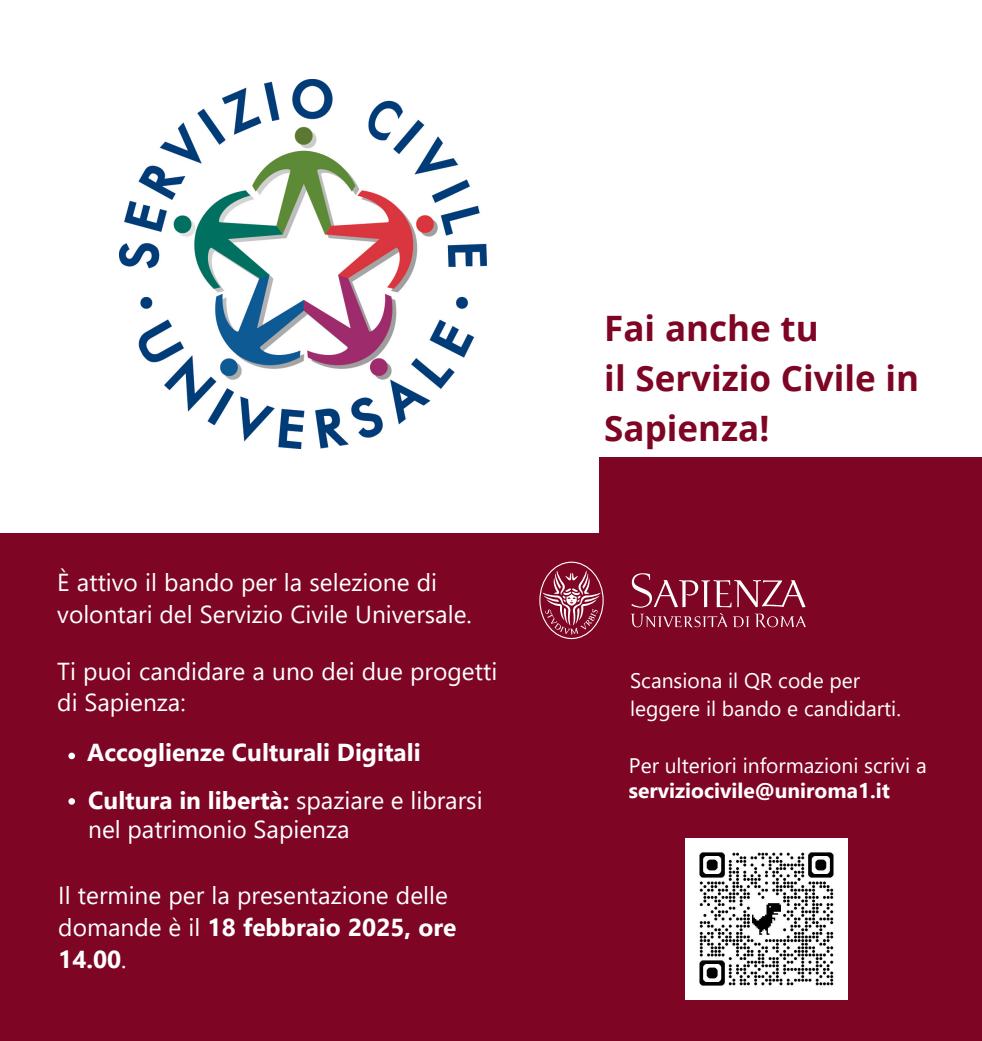
<style>
.page{position:relative;width:982px;height:1041px;background:#fff}
.page>*{position:absolute;margin:0;border:0;box-sizing:border-box;transform-origin:0 0}
.t1{font:700 35px/49.9px "Open Sans";color:#7e0524}
.t2{font:24.5px/31.7px "Segoe UI";color:#fff}
.t3{font:700 24.5px/47.9px "Segoe UI";color:#fff}
.t4{font:21px/28.3px "Segoe UI";color:#fff}
.t5{font:700 21px "Segoe UI";color:#fff}
.s1{font-weight:400}
.s2{font-weight:700}
</style>
<div class="page">
<div style="left:0;top:533px;width:982px;height:508px;background:#7e0524"></div>
<div style="left:600px;top:458px;width:382px;height:583px;background:#7e0524"></div>
<svg style="left:631px;top:573px;width:175px;height:55px"></svg>
<svg style="left:539px;top:562px;width:65px;height:78px"></svg>
<img style="left:685px;top:838px;width:162px;height:162px">
<img style="left:119px;top:80px;width:368px;height:369px">
<svg style="left:68px;top:752px;width:7px;height:7px"></svg>
<svg style="left:68px;top:798px;width:7px;height:7px"></svg>
<p class="t2" style="left:57px;top:564px;width:416px">È attivo il bando per la selezione di volontari del Servizio Civile Universale.</p>
<p class="t2" style="left:57px;top:653px;width:441px">Ti puoi candidare a uno dei due progetti di Sapienza:</p>
<p class="t3" style="left:87px;top:726px;width:397px">Accoglienze Culturali Digitali<br>Cultura in libertà: <span class="s1">spaziare e librarsi</span></p>
<p class="t2" style="left:88px;top:811px;width:263px">nel patrimonio Sapienza</p>
<p class="t2" style="left:58px;top:877px;width:400px">Il termine per la presentazione delle domande è il <span class="s2">18 febbraio 2025, ore<br>14.00</span>.</p>
<h1 class="t1" style="left:604px;top:302px;width:316px">Fai anche tu<br>il Servizio Civile in<br>Sapienza!</h1>
<p class="t4" style="left:630px;top:664px;width:272px">Scansiona il QR code per leggere il bando e candidarti.</p>
<p class="t4" style="left:629px;top:749px;width:299px">Per ulteriori informazioni scrivi a</p>
<p class="t5" style="left:629px;top:771px;width:262px">serviziocivile@uniroma1.it</p>
</div>
